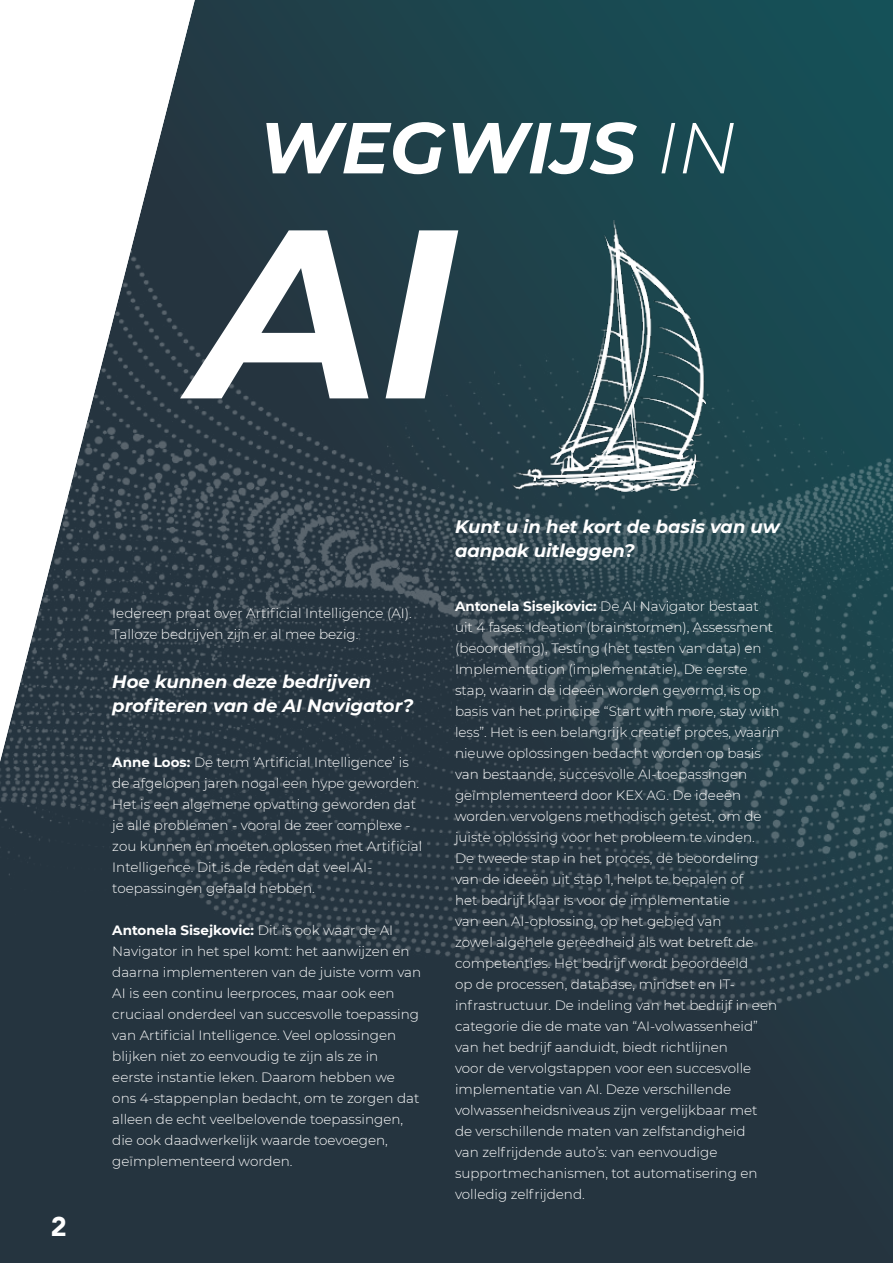
<style>
.page{position:relative;width:893px;height:1263px;background:#fff}
.page>*{position:absolute;margin:0;border:0;box-sizing:border-box;transform-origin:0 0}
.t1{font:italic 700 240px "Montserrat";color:#fff}
.t2{font:italic 700 72px "Montserrat";color:#fff}
.t3{font:900 27px "Avenir";color:#fff}
.t4{font:italic 700 18px/24px "Montserrat";color:#fff}
.t5{font:300 13.5px/21px "Montserrat";color:#fff}
.s1{font-weight:300}
.s2{font-weight:700}
</style>
<div class="page">
<div style="left:0;top:1044px;width:893px;height:219px;background:#25343f"></div>
<img style="left:0;top:0;width:893px;height:1044px">
<img style="left:511px;top:221px;width:194px;height:270px">
<h2 class="t2" style="left:259px;top:113px;width:479px">WEGWIJS <span class="s1">IN</span></h2>
<h1 class="t1" style="left:195px;top:196px;width:264px">AI</h1>
<h3 class="t3" style="left:51px;top:1211px;width:17px">2</h3>
<p class="t5" style="left:112px;top:602px;width:301px">Iedereen praat over Artificial Intelligence (AI).<br>Talloze bedrijven zijn er al mee bezig.</p>
<h3 class="t4" style="left:112px;top:670px;width:302px">Hoe kunnen deze bedrijven profiteren van de AI Navigator?</h3>
<p class="t5" style="left:112px;top:751px;width:311px"><span class="s2">Anne Loos:</span> De term ‘Artificial Intelligence’ is de afgelopen jaren nogal een hype geworden.<br>Het is een algemene opvatting geworden dat je alle problemen - vooral de zeer complexe - zou kunnen en moeten oplossen met Artificial Intelligence. Dit is de reden dat veel AI&shy;toepassingen gefaald hebben.</p>
<p class="t5" style="left:112px;top:921px;width:310px"><span class="s2">Antonela Sisejkovic:</span> Dit is ook waar de AI Navigator in het spel komt: het aanwijzen en daarna implementeren van de juiste vorm van AI is een continu leerproces, maar ook een cruciaal onderdeel van succesvolle toepassing van Artificial Intelligence. Veel oplossingen blijken niet zo eenvoudig te zijn als ze in eerste instantie leken. Daarom hebben we ons 4-stappenplan bedacht, om te zorgen dat alleen de echt veelbelovende toepassingen, die ook daadwerkelijk waarde toevoegen, geïmplementeerd worden.</p>
<h3 class="t4" style="left:455px;top:515px;width:326px">Kunt u in het kort de basis van uw aanpak uitleggen?</h3>
<p class="t5" style="left:455px;top:597px;width:326px"><span class="s2">Antonela Sisejkovic:</span> De AI Navigator bestaat uit 4 fases: Ideation (brainstormen), Assessment (beoordeling), Testing (het testen van data) en Implementation (implementatie). De eerste stap, waarin de ideeën worden gevormd, is op basis van het principe “Start with more, stay with less”. Het is een belangrijk creatief proces, waarin nieuwe oplossingen bedacht worden op basis van bestaande, succesvolle AI-toepassingen geïmplementeerd door KEX AG. De ideeën worden vervolgens methodisch getest, om de juiste oplossing voor het probleem te vinden.<br>De tweede stap in het proces, de beoordeling van de ideeën uit stap 1, helpt te bepalen of<br>het bedrijf klaar is voor de implementatie<br>van een AI-oplossing, op het gebied van<br>zowel algehele gereedheid als wat betreft de competenties. Het bedrijf wordt beoordeeld<br>op de processen, database, mindset en IT&shy;infrastructuur. De indeling van het bedrijf in een categorie die de mate van “AI-volwassenheid” van het bedrijf aanduidt, biedt richtlijnen<br>voor de vervolgstappen voor een succesvolle implementatie van AI. Deze verschillende volwassenheidsniveaus zijn vergelijkbaar met<br>de verschillende maten van zelfstandigheid<br>van zelfrijdende auto’s: van eenvoudige supportmechanismen, tot automatisering en volledig zelfrijdend.</p>
</div>
